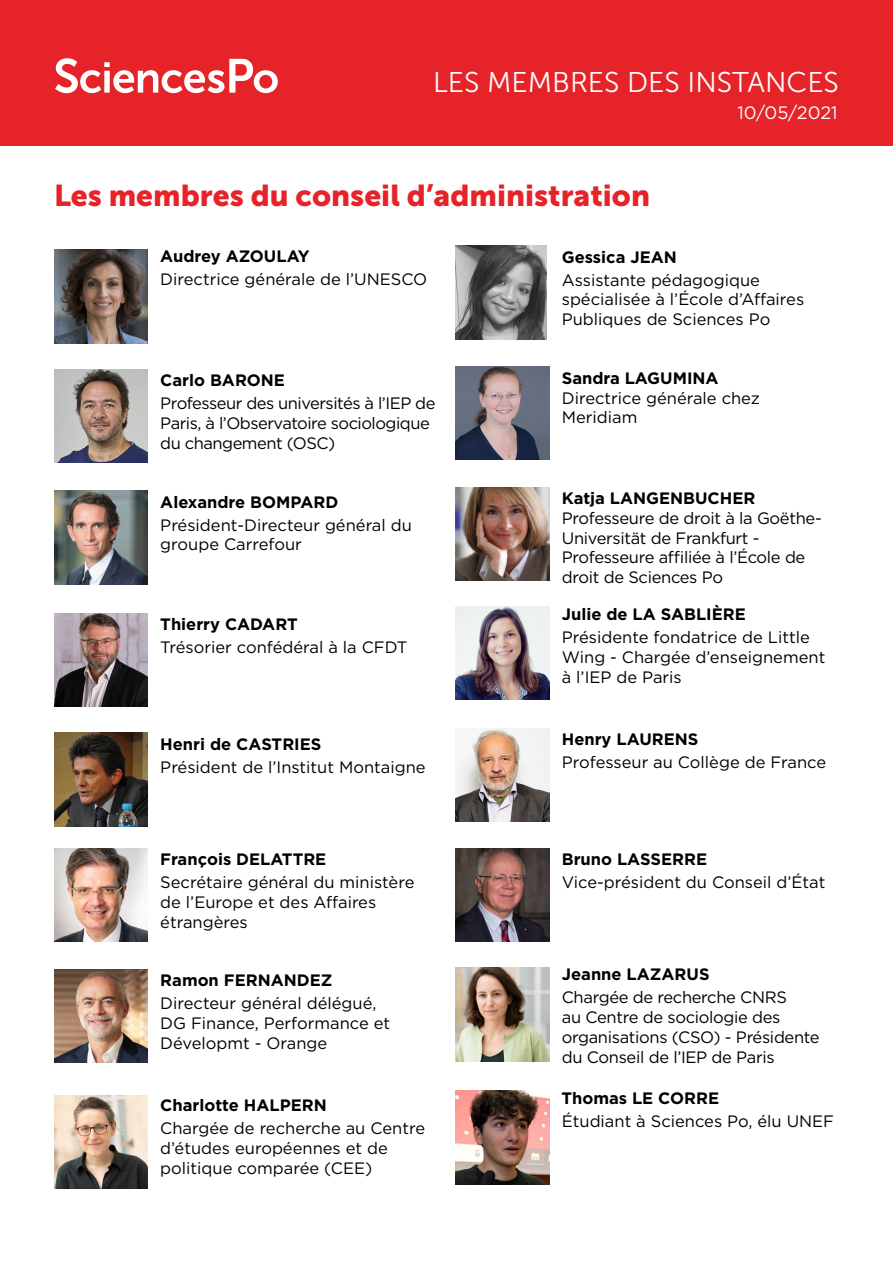
<style>
.page{position:relative;width:893px;height:1263px;background:#fff}
.page>*{position:absolute;margin:0;border:0;box-sizing:border-box;transform-origin:0 0}
.t1{font:30px "Museo Sans 900";color:#e52329}
.t2{font:28.5px "Museo Sans 300";color:#fff}
.t3{font:18px "Gotham";color:#fff}
.t4{font:16.5px/19.8px "Gotham";color:#000}
.t5{font:700 16.5px "Gotham";color:#000}
.t6{font:16.5px/19.8px "Gotham";letter-spacing:-.02em;color:#000}
.t7{font:16.5px/19.8px "Gotham";letter-spacing:-.03em;color:#000}
</style>
<div class="page">
<div style="left:0;top:0;width:893px;height:146px;background:#e52329"></div>
<svg style="left:55px;top:58px;width:223px;height:35px"></svg>
<img style="left:54px;top:249px;width:94px;height:94px">
<img style="left:54px;top:369px;width:94px;height:94px">
<img style="left:54px;top:490px;width:94px;height:94px">
<img style="left:54px;top:613px;width:94px;height:94px">
<img style="left:54px;top:733px;width:94px;height:93px">
<img style="left:54px;top:848px;width:94px;height:94px">
<img style="left:54px;top:969px;width:94px;height:94px">
<img style="left:54px;top:1095px;width:94px;height:93px">
<img style="left:455px;top:246px;width:92px;height:93px">
<img style="left:455px;top:367px;width:94px;height:93px">
<img style="left:455px;top:487px;width:94px;height:94px">
<img style="left:455px;top:606px;width:94px;height:94px">
<img style="left:455px;top:728px;width:94px;height:94px">
<img style="left:455px;top:848px;width:94px;height:94px">
<img style="left:455px;top:967px;width:94px;height:94px">
<img style="left:455px;top:1091px;width:94px;height:93px">
<h2 class="t2" style="left:433px;top:67px;width:407px">LES MEMBRES DES INSTANCES</h2>
<h1 class="t1" style="left:54px;top:179px;width:598px">Les membres du conseil d’administration</h1>
<p class="t3" style="left:737px;top:101px;width:102px">10/05/2021</p>
<p class="t5" style="left:160px;top:247px;width:151px">Audrey AZOULAY</p>
<p class="t4" style="left:160px;top:269px;width:268px">Directrice générale de l’UNESCO</p>
<p class="t5" style="left:160px;top:371px;width:126px">Carlo BARONE</p>
<p class="t7" style="left:160px;top:393px;width:277px">Professeur des universités à l’IEP de<br>Paris, à l’Observatoire sociologique du changement (OSC)</p>
<p class="t5" style="left:160px;top:492px;width:179px">Alexandre BOMPARD</p>
<p class="t4" style="left:160px;top:514px;width:253px">Président-Directeur général du groupe Carrefour</p>
<p class="t5" style="left:160px;top:615px;width:139px">Thierry CADART</p>
<p class="t4" style="left:160px;top:637px;width:249px">Trésorier confédéral à la CFDT</p>
<p class="t5" style="left:160px;top:734px;width:163px">Henri de CASTRIES</p>
<p class="t4" style="left:160px;top:756px;width:267px">Président de l’Institut Montaigne</p>
<p class="t5" style="left:160px;top:850px;width:168px">François DELATTRE</p>
<p class="t4" style="left:160px;top:872px;width:256px">Secrétaire général du ministère de l’Europe et des Affaires étrangères</p>
<p class="t5" style="left:160px;top:971px;width:174px">Ramon FERNANDEZ</p>
<p class="t4" style="left:160px;top:993px;width:231px">Directeur général délégué,<br>DG Finance, Performance et<br>Dévelopmt - Orange</p>
<p class="t5" style="left:160px;top:1096px;width:168px">Charlotte HALPERN</p>
<p class="t4" style="left:160px;top:1118px;width:266px">Chargée de recherche au Centre d’études européennes et de politique comparée (CEE)</p>
<p class="t5" style="left:562px;top:247px;width:117px">Gessica JEAN</p>
<p class="t4" style="left:562px;top:269px;width:244px">Assistante pédagogique spécialisée à l’École d’Affaires<br>Publiques de Sciences Po</p>
<p class="t5" style="left:562px;top:368px;width:158px">Sandra LAGUMINA</p>
<p class="t4" style="left:562px;top:387px;width:200px">Directrice générale chez<br>Meridiam</p>
<p class="t5" style="left:562px;top:488px;width:195px">Katja LANGENBUCHER</p>
<p class="t6" style="left:562px;top:508px;width:261px">Professeure de droit à la Goëthe-<br>Universität de Frankfurt -<br>Professeure affiliée à l’École de droit de Sciences Po</p>
<p class="t5" style="left:562px;top:604px;width:186px">Julie de LA SABLIÈRE</p>
<p class="t4" style="left:562px;top:627px;width:265px">Présidente fondatrice de Little<br>Wing - Chargée d’enseignement à l’IEP de Paris</p>
<p class="t5" style="left:562px;top:730px;width:138px">Henry LAURENS</p>
<p class="t4" style="left:562px;top:752px;width:266px">Professeur au Collège de France</p>
<p class="t5" style="left:562px;top:850px;width:147px">Bruno LASSERRE</p>
<p class="t4" style="left:562px;top:872px;width:265px">Vice-président du Conseil d’État</p>
<p class="t5" style="left:562px;top:965px;width:149px">Jeanne LAZARUS</p>
<p class="t6" style="left:562px;top:987px;width:259px">Chargée de recherche CNRS<br>au Centre de sociologie des organisations (CSO) - Présidente du Conseil de l’IEP de Paris</p>
<p class="t5" style="left:561px;top:1088px;width:159px">Thomas LE CORRE</p>
<p class="t4" style="left:562px;top:1111px;width:274px">Étudiant à Sciences Po, élu UNEF</p>
</div>
